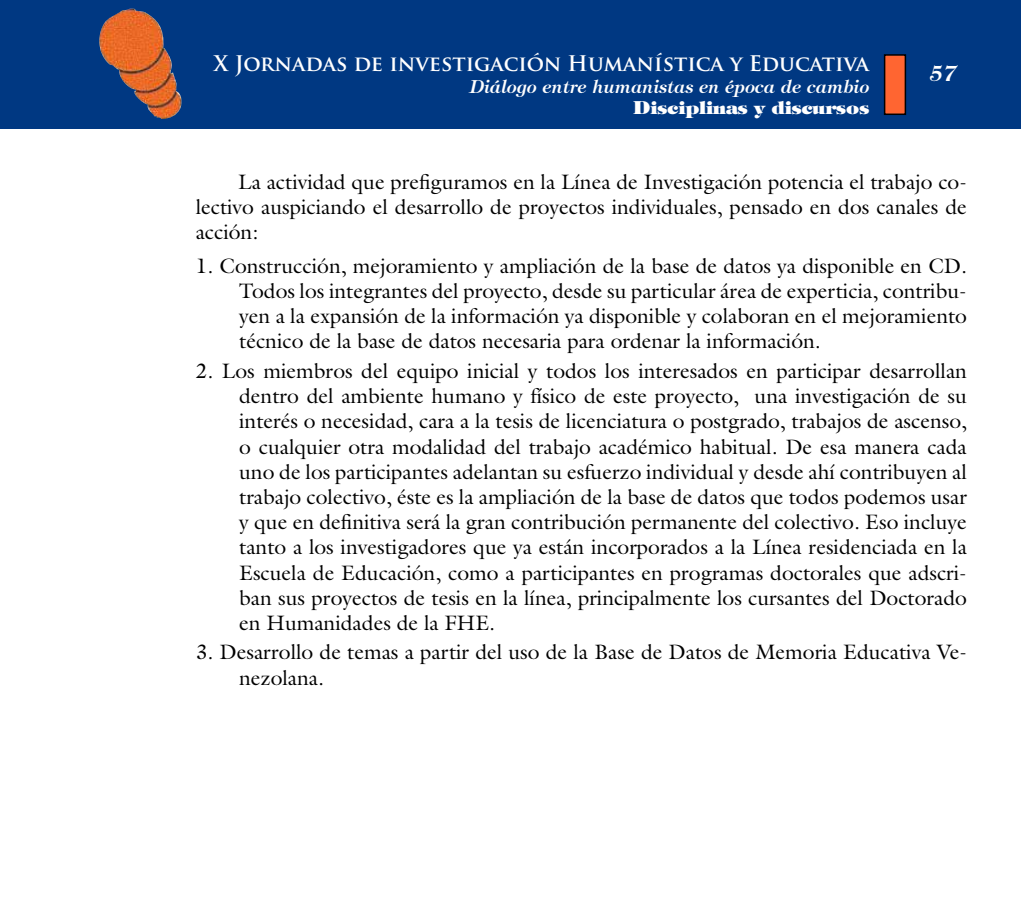
<style>
.page{position:relative;width:1021px;height:918px;background:#fff}
.page>*{position:absolute;margin:0;border:0;box-sizing:border-box;transform-origin:0 0}
.t1{font:21px/25.2px "Galliard";color:#000;text-align:justify}
.t2{font:700 21px "Trajan Pro";color:#fff}
.t3{font:italic 600 21px "Tiffany";color:#fff}
.t4{font:italic 600 18px/21.6px "Tiffany";color:#fff;text-align:right}
.s1{font-weight:800;font-style:normal}
</style>
<div class="page">
<div style="left:0;top:0;width:1020px;height:129px;background:#003882"></div>
<img style="left:99px;top:9px;width:83px;height:110px">
<div style="left:884px;top:55px;width:21px;height:59px;background:#ff6531"></div>
<div style="left:883px;top:54px;width:23px;height:61px;border:2px solid #000"></div>
<p class="t2" style="left:214px;top:50px;width:657px">X Jornadas de investigación Humanística y Educativa</p>
<p class="t4" style="left:469px;top:76px;width:402px">Diálogo entre humanistas en época de cambio<br><span class="s1">Disciplinas y discursos</span></p>
<p class="t3" style="left:929px;top:61px;width:28px">57</p>
<p class="t1" style="left:196px;top:169px;width:772px;text-indent:43px">La actividad que prefiguramos en la Línea de Investigación potencia el trabajo co&shy;lectivo auspiciando el desarrollo de proyectos individuales, pensado en dos canales de acción:</p>
<p class="t1" style="left:239px;top:253px;width:729px;text-indent:-43px">1. Construcción, mejoramiento y ampliación de la base de datos ya disponible en CD.<br>Todos los integrantes del proyecto, desde su particular área de experticia, contribu&shy;yen a la expansión de la información ya disponible y colaboran en el mejoramiento técnico de la base de datos necesaria para ordenar la información.</p>
<p class="t1" style="left:239px;top:358px;width:729px;text-indent:-43px">2. Los miembros del equipo inicial y todos los interesados en participar desarrollan dentro del ambiente humano y físico de este proyecto, una investigación de su interés o necesidad, cara a la tesis de licenciatura o postgrado, trabajos de ascenso, o cualquier otra modalidad del trabajo académico habitual. De esa manera cada uno de los participantes adelantan su esfuerzo individual y desde ahí contribuyen al trabajo colectivo, éste es la ampliación de la base de datos que todos podemos usar y que en definitiva será la gran contribución permanente del colectivo. Eso incluye tanto a los investigadores que ya están incorporados a la Línea residenciada en la Escuela de Educación, como a participantes en programas doctorales que adscri&shy;ban sus proyectos de tesis en la línea, principalmente los cursantes del Doctorado en Humanidades de la FHE.</p>
<p class="t1" style="left:239px;top:639px;width:729px;text-indent:-43px">3. Desarrollo de temas a partir del uso de la Base de Datos de Memoria Educativa Ve&shy;nezolana.</p>
</div>
